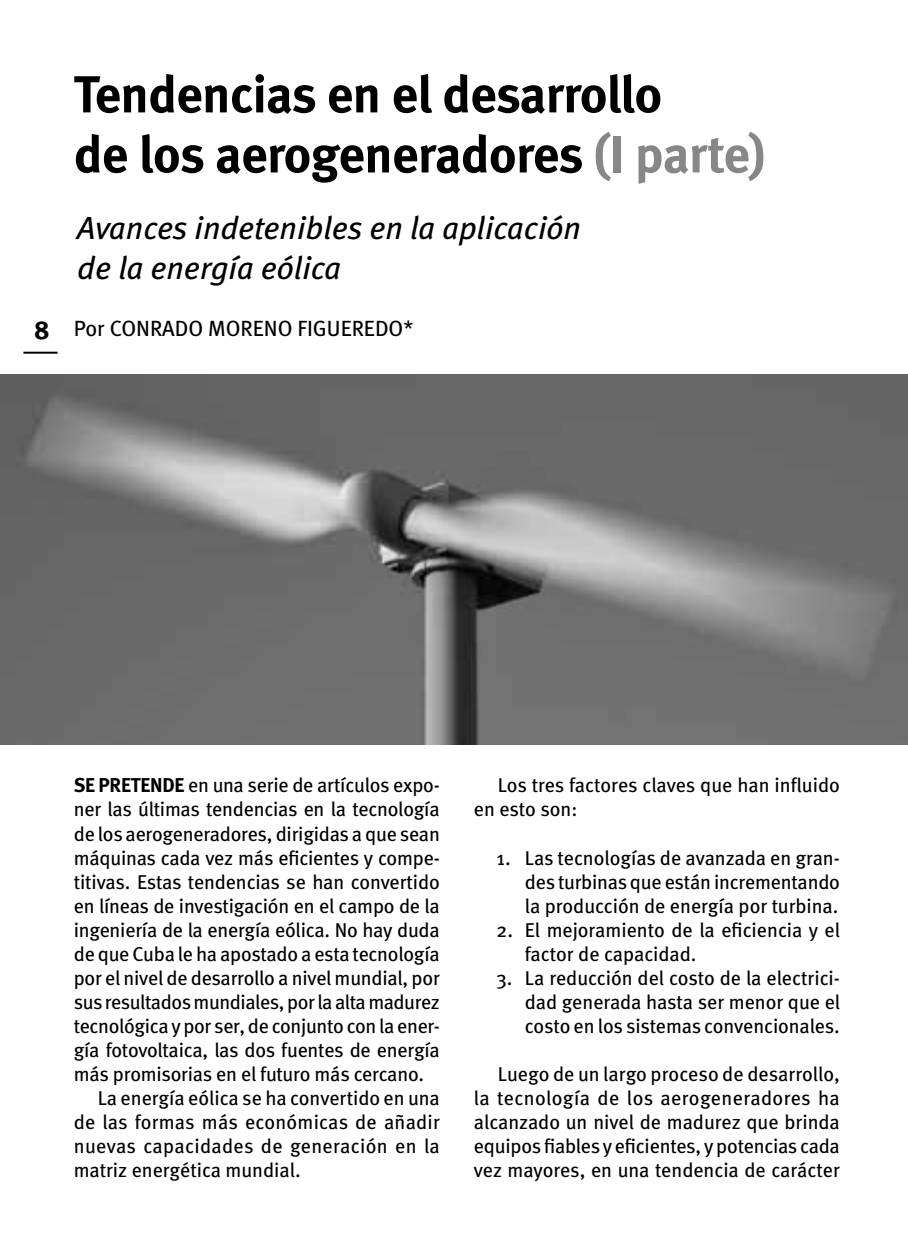
<style>
.page{position:relative;width:908px;height:1248px;background:#fff}
.page>*{position:absolute;margin:0;border:0;box-sizing:border-box;transform-origin:0 0}
.t1{font:700 52px/60px "Meta";letter-spacing:-.01em;color:#000}
.t2{font:italic 32px/40px "Meta";color:#000}
.t3{font:700 26px "Meta";color:#000}
.t4{font:22px "Meta";color:#000}
.t5{font:20px/24px "Meta";letter-spacing:-.01em;color:#000;text-align:justify}
.t6{font:20px "Meta";letter-spacing:.02em;color:#000}
.t7{font:20px "Meta";letter-spacing:.01em;color:#000}
.s1{color:#878787}
.s2{font-weight:700}
</style>
<div class="page">
<hr style="left:23px;top:351px;width:35px;height:2px;background:#000">
<img style="left:0;top:374px;width:907px;height:370px">
<h3 class="t3" style="left:34px;top:315px;width:17px">8</h3>
<h1 class="t1" style="left:74px;top:64px;width:692px">Tendencias en el desarrollo<br>de los aerogeneradores <span class="s1">(I parte)</span></h1>
<h2 class="t2" style="left:77px;top:207px;width:505px">Avances indetenibles en la aplicación de la energía eólica</h2>
<p class="t4" style="left:74px;top:315px;width:341px">Por CONRADO MORENO FIGUEREDO*</p>
<p class="t5" style="left:74px;top:773px;width:367px"><span class="s2">SE PRETENDE</span> en una serie de artículos expo-</p>
<p class="t5" style="left:74px;top:797px;width:367px">ner las últimas tendencias en la tecnología</p>
<p class="t5" style="left:74px;top:821px;width:367px">de los aerogeneradores, dirigidas a que sean</p>
<p class="t5" style="left:74px;top:845px;width:367px">máquinas cada vez más eficientes y compe-</p>
<p class="t5" style="left:74px;top:869px;width:367px">titivas. Estas tendencias se han convertido</p>
<p class="t5" style="left:74px;top:893px;width:367px">en líneas de investigación en el campo de la</p>
<p class="t5" style="left:74px;top:917px;width:367px">ingeniería de la energía eólica. No hay duda</p>
<p class="t5" style="left:74px;top:941px;width:367px">de que Cuba le ha apostado a esta tecnología</p>
<p class="t5" style="left:74px;top:965px;width:367px">por el nivel de desarrollo a nivel mundial, por</p>
<p class="t5" style="left:74px;top:989px;width:367px">sus resultados mundiales, por la alta madurez</p>
<p class="t5" style="left:74px;top:1013px;width:367px">tecnológica y por ser, de conjunto con la ener-</p>
<p class="t5" style="left:74px;top:1037px;width:367px">gía fotovoltaica, las dos fuentes de energía</p>
<p class="t5" style="left:74px;top:1061px;width:351px">más promisorias en el futuro más cercano.</p>
<p class="t5" style="left:98px;top:1085px;width:343px">La energía eólica se ha convertido en una</p>
<p class="t7" style="left:74px;top:1109px;width:367px">de las formas más económicas de añadir</p>
<p class="t6" style="left:74px;top:1133px;width:367px">nuevas capacidades de generación en la</p>
<p class="t5" style="left:74px;top:1157px;width:228px">matriz energética mundial.</p>
<p class="t5" style="left:473px;top:773px;width:367px;text-indent:24px">Los tres factores claves que han influido en esto son:</p>
<p class="t5" style="left:524px;top:845px;width:316px;text-indent:-28px">1. Las tecnologías de avanzada en gran&shy;des turbinas que están incrementando la producción de energía por turbina.</p>
<p class="t5" style="left:524px;top:917px;width:316px;text-indent:-28px">2. El mejoramiento de la eficiencia y el factor de capacidad.</p>
<p class="t5" style="left:524px;top:965px;width:316px;text-indent:-28px">3. La reducción del costo de la electrici&shy;dad generada hasta ser menor que el costo en los sistemas convencionales.</p>
<p class="t5" style="left:473px;top:1061px;width:367px;text-indent:24px">Luego de un largo proceso de desarrollo, la tecnología de los aerogeneradores ha alcanzado un nivel de madurez que brinda equipos fiables y eficientes, y potencias cada vez mayores, en una tendencia de carácter</p>
</div>
